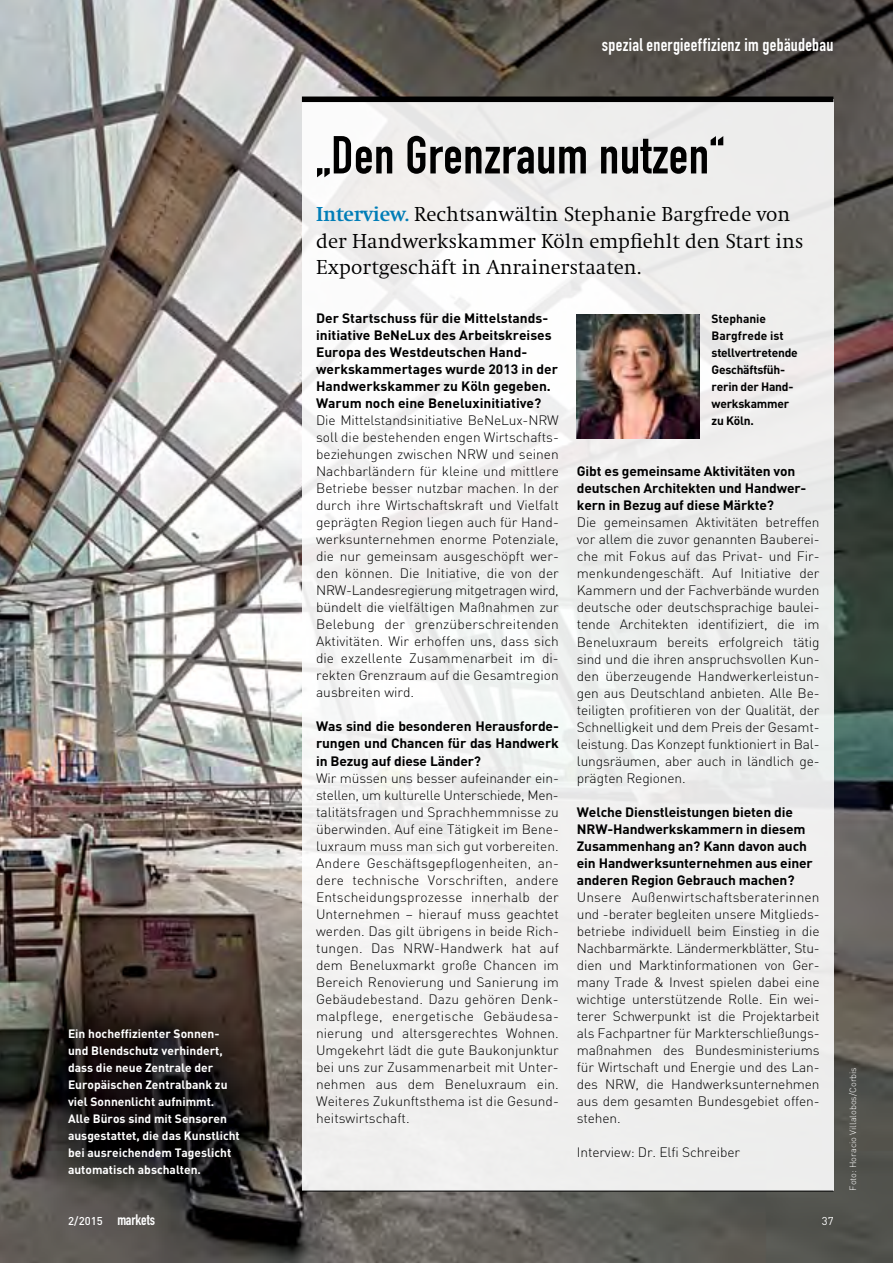
<style>
.page{position:relative;width:893px;height:1263px;background:#fff}
.page>*{position:absolute;margin:0;border:0;box-sizing:border-box;transform-origin:0 0}
.t1{font:52.5px "DIN Engschrift Std";letter-spacing:.01em;color:#000}
.t2{font:300 21px/26.4px "Swift EF";color:#000}
.t3{font:18px "DIN Engschrift Std";letter-spacing:.015em;color:#fff}
.t4{font:15px "DIN Engschrift Std";color:#fff}
.t5{font:300 13.5px/17px "DIN";letter-spacing:-.01em;color:#000;text-align:justify}
.t6{font:700 13.5px/17px "DIN";letter-spacing:-.01em;color:#000}
.t7{font:700 12px/17px "DIN";color:#fff}
.t8{font:700 12px/17px "DIN";letter-spacing:-.02em;color:#000}
.t9{font:11.25px "DIN";color:#fff}
.t10{font:300 9px "DIN";letter-spacing:-.005em;color:#fff}
.s1{font-weight:700;color:#007db7}
.s2{font-family:"DIN";font-weight:500;font-size:11.25px}
</style>
<div class="page">
<img style="left:0;top:0;width:893px;height:1263px">
<div style="left:302px;top:99px;width:531px;height:1092px;background:linear-gradient(to right,#f6f6f5,#ebebeb)"></div>
<img style="left:577px;top:315px;width:123px;height:123px">
<div style="left:302px;top:97px;width:531px;height:5px;background:#000"></div>
<hr style="left:302px;top:1191px;width:531px;height:1px;background:#000">
<h3 class="t3" style="left:602px;top:34px;width:233px">spezial energieeffizienz im gebäudebau</h3>
<h1 class="t1" style="left:316px;top:124px;width:410px">„Den Grenzraum nutzen“</h1>
<p class="t7" style="left:68px;top:1024px;width:173px">Ein hocheffizienter Sonnen&shy;und Blendschutz verhindert, dass die neue Zentrale der<br>Europäischen Zentralbank zu viel Sonnenlicht aufnimmt.<br>Alle Büros sind mit Sensoren ausgestattet, die das Kunstlicht bei ausreichendem Tageslicht automatisch abschalten.</p>
<h2 class="t2" style="left:316px;top:201px;width:489px"><span class="s1">Interview.</span> Rechtsanwältin Stephanie Bargfrede von der Handwerkskammer Köln empfiehlt den Start ins<br>Exportgeschäft in Anrainerstaaten.</h2>
<p class="t6" style="left:316px;top:309px;width:243px">Der Startschuss für die Mittelstands&shy;initiative BeNeLux des Arbeitskreises Europa des Westdeutschen Hand&shy;werkskammertages wurde 2013 in der Handwerkskammer zu Köln gegeben.<br>Warum noch eine Beneluxinitiative?</p>
<p class="t5" style="left:316px;top:412px;width:244px">Die Mittelstandsinitiative BeNeLux-NRW soll die bestehenden engen Wirtschafts&shy;beziehungen zwischen NRW und seinen Nachbarländern für kleine und mittlere Betriebe besser nutzbar machen. In der durch ihre Wirtschaftskraft und Vielfalt geprägten Region liegen auch für Hand&shy;werksunternehmen enorme Potenziale, die nur gemeinsam ausgeschöpft wer&shy;den können. Die Initiative, die von der NRW-Landesregierung mitgetragen wird, bündelt die vielfältigen Maßnahmen zur Belebung der grenzüberschreitenden Aktivitäten. Wir erhoffen uns, dass sich die exzellente Zusammenarbeit im di&shy;rekten Grenzraum auf die Gesamtregion ausbreiten wird.</p>
<p class="t6" style="left:316px;top:717px;width:244px;text-align:justify">Was sind die besonderen Herausforde&shy;rungen und Chancen für das Handwerk in Bezug auf diese Länder?</p>
<p class="t5" style="left:316px;top:769px;width:244px">Wir müssen uns besser aufeinander ein&shy;stellen, um kulturelle Unterschiede, Men&shy;talitätsfragen und Sprachhemmnisse zu überwinden. Auf eine Tätigkeit im Bene&shy;luxraum muss man sich gut vorbereiten.<br>Andere Geschäftsgepflogenheiten, an&shy;dere technische Vorschriften, andere Entscheidungsprozesse innerhalb der Unternehmen – hierauf muss geachtet werden. Das gilt übrigens in beide Rich&shy;tungen. Das NRW-Handwerk hat auf dem Beneluxmarkt große Chancen im Bereich Renovierung und Sanierung im Gebäudebestand. Dazu gehören Denk&shy;malpflege, energetische Gebäudesa&shy;nierung und altersgerechtes Wohnen.<br>Umgekehrt lädt die gute Baukonjunktur bei uns zur Zusammenarbeit mit Unter&shy;nehmen aus dem Beneluxraum ein.<br>Weiteres Zukunftsthema ist die Gesund&shy;heitswirtschaft.</p>
<p class="t8" style="left:711px;top:310px;width:88px">Stephanie<br>Bargfrede ist stellvertretende<br>Geschäftsfüh&shy;rerin der Hand&shy;werkskammer zu Köln.</p>
<p class="t6" style="left:577px;top:462px;width:231px">Gibt es gemeinsame Aktivitäten von deutschen Architekten und Handwer&shy;kern in Bezug auf diese Märkte?</p>
<p class="t5" style="left:577px;top:514px;width:244px">Die gemeinsamen Aktivitäten betreffen vor allem die zuvor genannten Bauberei&shy;che mit Fokus auf das Privat- und Fir&shy;menkundengeschäft. Auf Initiative der Kammern und der Fachverbände wurden deutsche oder deutschsprachige baulei&shy;tende Architekten identifiziert, die im Beneluxraum bereits erfolgreich tätig sind und die ihren anspruchsvollen Kun&shy;den überzeugende Handwerkerleistun&shy;gen aus Deutschland anbieten. Alle Be&shy;teiligten profitieren von der Qualität, der Schnelligkeit und dem Preis der Gesamt&shy;leistung. Das Konzept funktioniert in Bal&shy;lungsräumen, aber auch in ländlich ge&shy;prägten Regionen.</p>
<p class="t6" style="left:577px;top:803px;width:237px">Welche Dienstleistungen bieten die NRW-Handwerkskammern in diesem Zusammenhang an? Kann davon auch ein Handwerksunternehmen aus einer anderen Region Gebrauch machen?</p>
<p class="t5" style="left:577px;top:888px;width:244px;text-align:left">Unsere Außenwirtschaftsberaterinnen und -berater begleiten unsere Mitglieds&shy;betriebe individuell beim Einstieg in die Nachbarmärkte. Ländermerkblätter, Stu&shy;dien und Marktinformationen von Ger&shy;many Trade &amp; Invest spielen dabei eine wichtige unterstützende Rolle. Ein wei&shy;terer Schwerpunkt ist die Projektarbeit als Fachpartner für Markterschließungs&shy;maßnahmen des Bundesministeriums für Wirtschaft und Energie und des Lan&shy;des NRW, die Handwerksunternehmen aus dem gesamten Bundesgebiet offen&shy;stehen.</p>
<p class="t5" style="left:577px;top:1143px;width:165px">Interview: Dr. Elfi Schreiber</p>
<p class="t4" style="left:68px;top:1211px;width:89px"><span class="s2">2/2015</span> markets</p>
<p class="t9" style="left:822px;top:1213px;width:13px">37</p>
<p class="t10" style="left:847px;top:1191px;width:125px;rotate:-90deg">Foto: Horacio Villalobos/Corbis</p>
</div>
